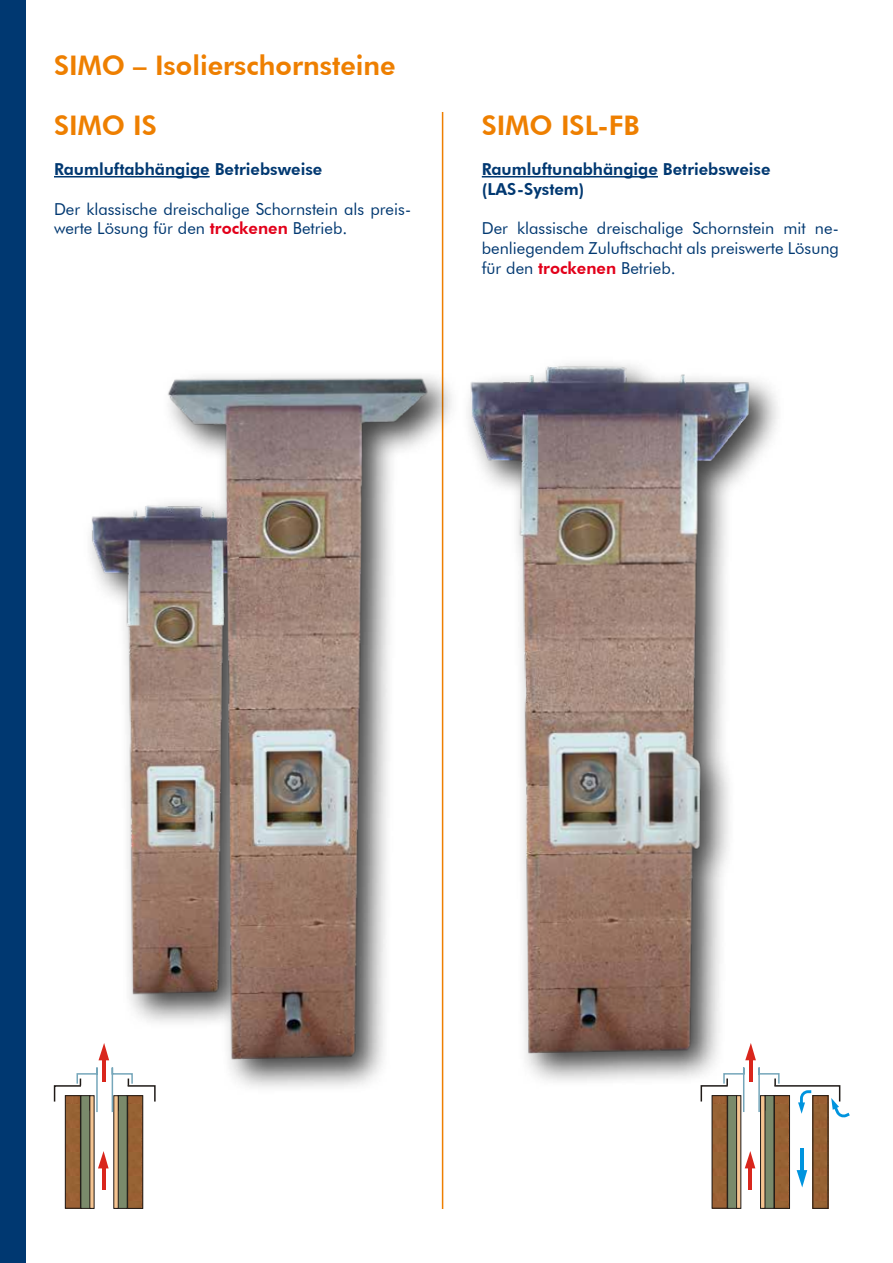
<style>
.page{position:relative;width:893px;height:1263px;background:#fff}
.page>*{position:absolute;margin:0;border:0;box-sizing:border-box;transform-origin:0 0}
.t1{font:800 27px "Futura BT";color:#ee7f00}
.t2{font:16.5px/19.8px "Futura BT";color:#003871}
.t3{font:800 16.5px/19.8px "Futura BT";color:#003871}
.s1{font-weight:800;color:#e2001a}
</style>
<div class="page">
<div style="left:0;top:0;width:26px;height:1263px;background:#003871"></div>
<hr style="left:54px;top:176px;width:156px;height:1px;background:#003871">
<hr style="left:482px;top:176px;width:176px;height:1px;background:#003871">
<hr style="left:442px;top:112px;width:1px;height:1097px;background:#ee7f00">
<div style="left:461px;top:356px;width:323px;height:732px;background:#000;opacity:.75"></div>
<img style="left:461px;top:356px;width:291px;height:732px">
<hr style="left:749px;top:1055px;width:3px;height:26px;background:#d9261c">
<svg style="left:745px;top:1043px;width:11px;height:17px"></svg>
<svg style="left:700px;top:1066px;width:150px;height:143px"></svg>
<img style="left:90px;top:513px;width:28px;height:86px">
<img style="left:118px;top:328px;width:334px;height:776px">
<hr style="left:102px;top:1055px;width:4px;height:26px;background:#d9261c">
<svg style="left:99px;top:1043px;width:10px;height:17px"></svg>
<svg style="left:53px;top:1066px;width:103px;height:143px"></svg>
<h1 class="t1" style="left:54px;top:49px;width:343px">SIMO – Isolierschornsteine</h1>
<h1 class="t1" style="left:54px;top:109px;width:104px">SIMO IS</h1>
<p class="t3" style="left:54px;top:159px;width:270px">Raumluftabhängige Betriebsweise</p>
<p class="t2" style="left:54px;top:199px;width:359px">Der klassische dreischalige Schornstein als preis&shy;werte Lösung für den <span class="s1">trockenen</span> Betrieb.</p>
<h1 class="t1" style="left:482px;top:109px;width:159px">SIMO ISL-FB</h1>
<p class="t3" style="left:482px;top:159px;width:290px">Raumluftunabhängige Betriebsweise (LAS-System)</p>
<p class="t2" style="left:482px;top:218px;width:359px;text-align:justify">Der klassische dreischalige Schornstein mit ne&shy;benliegendem Zuluftschacht als preiswerte Lösung für den <span class="s1">trockenen</span> Betrieb.</p>
</div>
